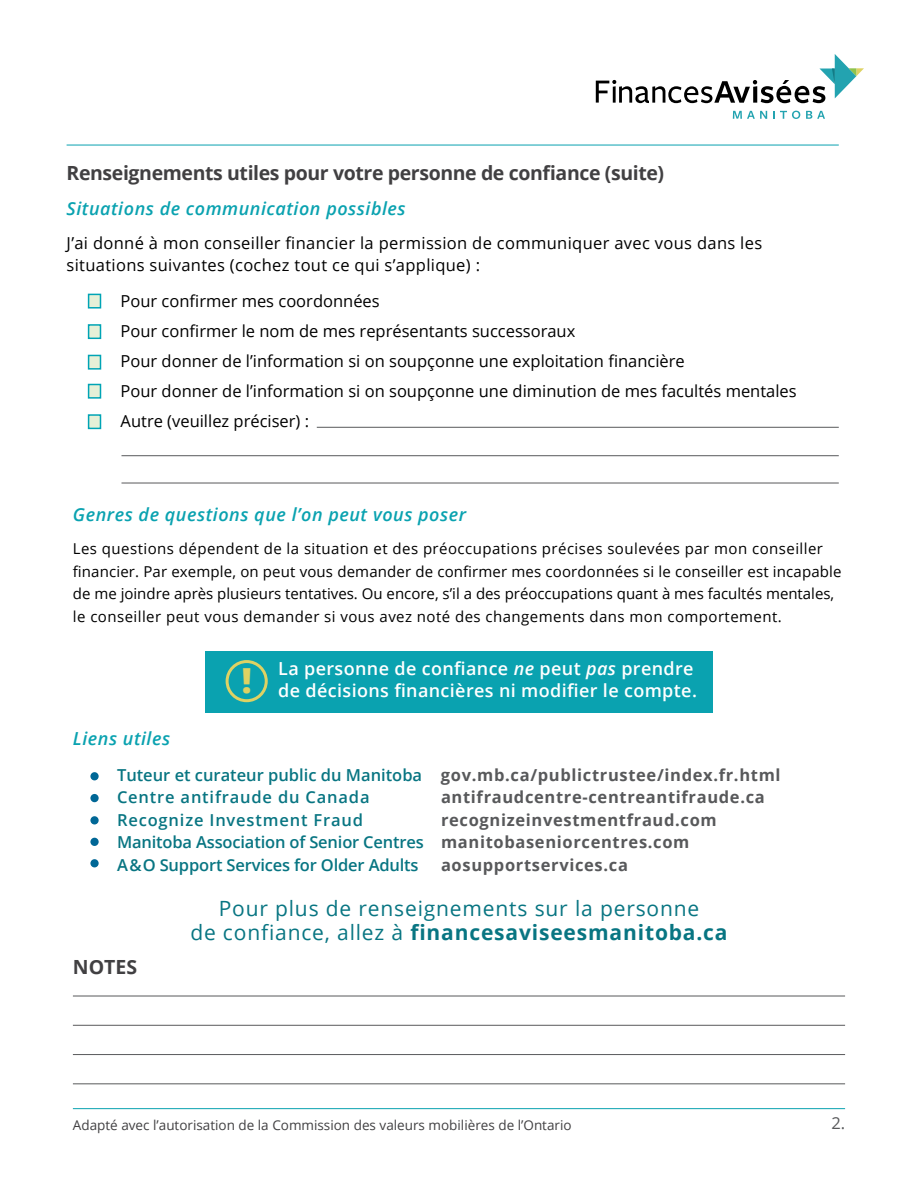
<style>
.page{position:relative;width:918px;height:1188px;background:#fff}
.page>*{position:absolute;margin:0;border:0;box-sizing:border-box;transform-origin:0 0}
.t1{font:21px/24px "Open Sans";letter-spacing:.04em;color:#087582;text-align:center}
.t2{font:700 19.5px "Open Sans";letter-spacing:-.02em;color:#414042}
.t3{font:italic 600 18px "Open Sans";letter-spacing:.03em;color:#0aa2b0}
.t4{font:600 18px/22.5px "Open Sans";letter-spacing:.02em;color:#fff;text-align:right}
.t5{font:16.5px/30px "Open Sans";color:#000}
.t6{font:16.5px/22.5px "Open Sans";letter-spacing:.02em;color:#000}
.t7{font:600 16.5px/22.5px "Open Sans";letter-spacing:-.01em;color:#087582}
.t8{font:600 16.5px/22.5px "Open Sans";letter-spacing:.05em;color:#087582}
.t9{font:700 16.5px "Open Sans";letter-spacing:.04em;color:#58595b}
.t10{font:16.5px "Open Sans";color:#58595b}
.t11{font:15px/22.5px "Open Sans";letter-spacing:.01em;color:#000}
.t12{font:13.5px "Open Sans";color:#414042}
.s1{font-style:italic}
.s2{font-weight:700;color:#58595b}
.s3{font-weight:700}
</style>
<div class="page">
<hr style="left:73px;top:1108px;width:772px;height:1px;background:#0aa2b0">
<hr style="left:73px;top:996px;width:772px;height:1px;background:#58595b">
<hr style="left:73px;top:1054px;width:772px;height:1px;background:#58595b">
<hr style="left:73px;top:1025px;width:772px;height:1px;background:#58595b">
<hr style="left:73px;top:1083px;width:772px;height:1px;background:#58595b">
<div style="left:88px;top:294px;width:13px;height:15px;background:#e6f0d7;border:2px solid #00a4b5"></div>
<div style="left:88px;top:324px;width:13px;height:15px;background:#e6f0d7;border:2px solid #00a4b5"></div>
<div style="left:88px;top:355px;width:13px;height:15px;background:#e6f0d7;border:2px solid #00a4b5"></div>
<div style="left:88px;top:384px;width:13px;height:15px;background:#e6f0d7;border:2px solid #00a4b5"></div>
<div style="left:88px;top:414px;width:13px;height:15px;background:#e6f0d7;border:2px solid #00a4b5"></div>
<hr style="left:317px;top:427px;width:522px;height:1px;background:#58595b">
<hr style="left:122px;top:455px;width:717px;height:1px;background:#58595b">
<hr style="left:122px;top:483px;width:717px;height:1px;background:#58595b">
<div style="left:90px;top:772px;width:9px;height:8px;background:#006796;border-radius:50%"></div>
<div style="left:90px;top:794px;width:9px;height:8px;background:#006796;border-radius:50%"></div>
<div style="left:90px;top:816px;width:9px;height:8px;background:#006796;border-radius:50%"></div>
<div style="left:90px;top:859px;width:9px;height:8px;background:#006796;border-radius:50%"></div>
<div style="left:90px;top:838px;width:9px;height:8px;background:#006796;border-radius:50%"></div>
<div style="left:205px;top:651px;width:508px;height:61px;background:#0aa2b0"></div>
<div style="left:226px;top:660px;width:42px;height:42px;border:3px solid #ded263;border-radius:50%"></div>
<svg style="left:733px;top:111px;width:34px;height:8px"></svg>
<svg style="left:773px;top:111px;width:27px;height:8px"></svg>
<svg style="left:806px;top:111px;width:19px;height:8px"></svg>
<svg style="left:596px;top:54px;width:268px;height:49px"></svg>
<hr style="left:67px;top:145px;width:772px;height:1px;background:#0aa2b0">
<h2 class="t2" style="left:67px;top:159px;width:599px">Renseignements utiles pour votre personne de confiance (suite)</h2>
<p class="t3" style="left:67px;top:197px;width:341px">Situations de communication possibles</p>
<p class="t6" style="left:67px;top:231px;width:697px">J’ai donné à mon conseiller financier la permission de communiquer avec vous dans les situations suivantes (cochez tout ce qui s’applique) :</p>
<p class="t5" style="left:121px;top:286px;width:678px">Pour confirmer mes coordonnées<br>Pour confirmer le nom de mes représentants successoraux<br>Pour donner de l’information si on soupçonne une exploitation financière<br>Pour donner de l’information si on soupçonne une diminution de mes facultés mentales Autre (veuillez préciser) :</p>
<p class="t3" style="left:73px;top:502px;width:395px">Genres de questions que l’on peut vous poser</p>
<p class="t11" style="left:73px;top:537px;width:770px">Les questions dépendent de la situation et des préoccupations précises soulevées par mon conseiller financier. Par exemple, on peut vous demander de confirmer mes coordonnées si le conseiller est incapable de me joindre après plusieurs tentatives. Ou encore, s’il a des préoccupations quant à mes facultés mentales, le conseiller peut vous demander si vous avez noté des changements dans mon comportement.</p>
<p class="t4" style="left:242px;top:656px;width:457px">La personne de confiance <span class="s1">ne</span> peut <span class="s1">pas</span> prendre<br><sup>!</sup> de décisions financières ni modifier le compte.</p>
<p class="t3" style="left:73px;top:726px;width:99px">Liens utiles</p>
<p class="t8" style="left:117px;top:763px;width:665px">Tuteur et curateur public du Manitoba <span class="s2">gov.mb.ca/publictrustee/index.fr.html<br></span>Centre antifraude du Canada</p>
<p class="t9" style="left:441px;top:786px;width:325px">antifraudcentre-centreantifraude.ca</p>
<p class="t7" style="left:117px;top:808px;width:601px;text-indent:324px"><span class="s2">recognizeinvestmentfraud.com<br></span>Manitoba Association of Senior Centres <span class="s2">manitobaseniorcentres.com<br></span>A &amp; O Support Services for Older Adults</p>
<p class="t8" style="left:117px;top:808px;width:247px">Recognize Investment Fraud</p>
<p class="t9" style="left:441px;top:853px;width:188px">aosupportservices.ca</p>
<h2 class="t2" style="left:73px;top:953px;width:66px">NOTES</h2>
<h1 class="t1" style="left:190px;top:896px;width:539px">Pour plus de renseignements sur la personne<br>de confiance, allez à <span class="s3">financesaviseesmanitoba.ca</span></h1>
<p class="t12" style="left:73px;top:1116px;width:500px">Adapté avec l’autorisation de la Commission des valeurs mobilières de l’Ontario</p>
<p class="t10" style="left:832px;top:1112px;width:15px">2.</p>
</div>
